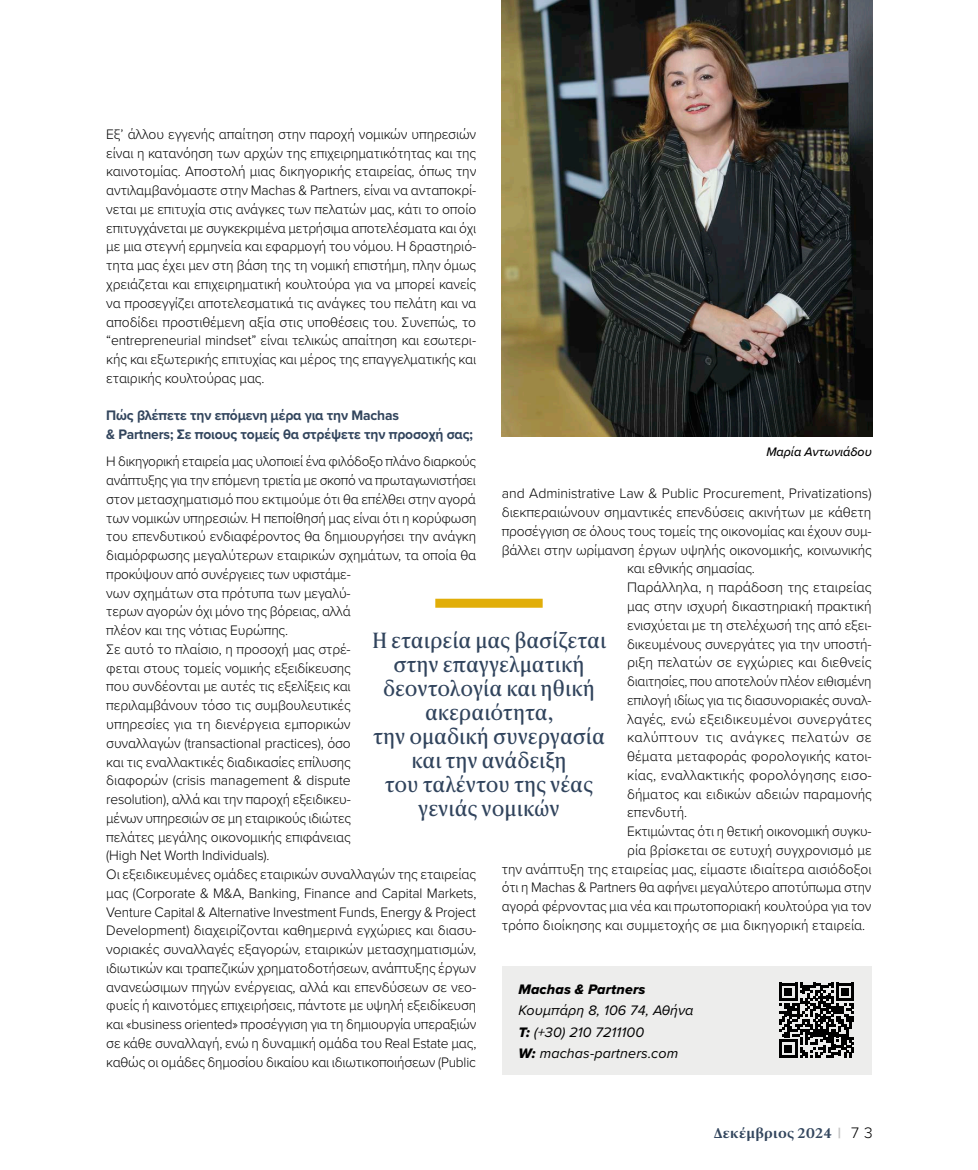
<style>
.page{position:relative;width:978px;height:1170px;background:#fff}
.page>*{position:absolute;margin:0;border:0;box-sizing:border-box;transform-origin:0 0}
.t1{font:21px/24px "Ivy Presto Text";letter-spacing:-.005em;color:#31445d;text-align:center}
.t2{font:300 14.25px/18.8px "Proxima Nova";letter-spacing:-.01em;color:#000;text-align:justify}
.t3{font:300 14.25px/18.8px "Proxima Nova";letter-spacing:-.01em;color:#000;scale:.95 1}
.t4{font:700 14.25px/18.8px "Proxima Nova";letter-spacing:-.01em;color:#32455d}
.t5{font:italic 14.25px/21.5px "Proxima Nova";letter-spacing:.01em;color:#000}
.t6{font:300 14.25px "Proxima Nova";letter-spacing:-.01em;color:#000;scale:.96 1}
.t7{font:600 13.5px "Ivy Presto Text";letter-spacing:.02em;color:#32455d;scale:1.07 1}
.Q{font:italic 500 12.75px "Proxima Nova";color:#000}
.s1{font-family:"Proxima Nova Extrabld It";font-style:normal}
.s2{font-family:"Proxima Nova Extrabld";font-weight:400;font-size:15px;color:#c5c5c5}
.s3{font-family:"Proxima Nova";font-weight:300;font-size:15.75px;color:#000}
</style>
<div class="page">
<div style="left:502px;top:966px;width:370px;height:108px;background:#ededec"></div>
<div style="left:435px;top:598px;width:108px;height:9px;background:#e1ae09"></div>
<svg style="left:779px;top:982px;width:75px;height:75px"></svg>
<img style="left:502px;top:0;width:370px;height:436px">
<p class="t2" style="left:106px;top:124px;width:372px">Εξ’ άλλου εγγενής απαίτηση στην παροχή νομικών υπηρεσιών είναι η κατανόηση των αρχών της επιχειρηματικότητας και της καινοτομίας. Αποστολή μιας δικηγορικής εταιρείας, όπως την αντιλαμβανόμαστε στην Machas &amp; Partners, είναι να ανταποκρί&shy;νεται με επιτυχία στις ανάγκες των πελατών μας, κάτι το οποίο επιτυγχάνεται με συγκεκριμένα μετρήσιμα αποτελέσματα και όχι με μια στεγνή ερμηνεία και εφαρμογή του νόμου. Η δραστηριό&shy;τητα μας έχει μεν στη βάση της τη νομική επιστήμη, πλην όμως χρειάζεται και επιχειρηματική κουλτούρα για να μπορεί κανείς να προσεγγίζει αποτελεσματικά τις ανάγκες του πελάτη και να αποδίδει προστιθέμενη αξία στις υποθέσεις του. Συνεπώς, το “entrepreneurial mindset” είναι τελικώς απαίτηση και εσωτερι&shy;κής και εξωτερικής επιτυχίας και μέρος της επαγγελματικής και εταιρικής κουλτούρας μας.</p>
<p class="t4" style="left:106px;top:406px;width:368px">Πώς βλέπετε την επόμενη μέρα για την Machas<br>&amp; Partners; Σε ποιους τομείς θα στρέψετε την προσοχή σας;</p>
<p class="t3" style="left:106px;top:451px;width:391px">Η δικηγορική εταιρεία μας υλοποιεί ένα φιλόδοξο πλάνο διαρκούς ανάπτυξης για την επόμενη τριετία με σκοπό να πρωταγωνιστήσει στον μετασχηματισμό που εκτιμούμε ότι θα επέλθει στην αγορά των νομικών υπηρεσιών. Η πεποίθησή μας είναι ότι η κορύφωση του επενδυτικού ενδιαφέροντος θα δημιουργήσει την ανάγκη διαμόρφωσης μεγαλύτερων εταιρικών σχημάτων, τα οποία θα προκύψουν από συνέργειες των υφιστάμε-<br>νων σχημάτων στα πρότυπα των μεγαλύ-<br>τερων αγορών όχι μόνο της βόρειας, αλλά<br>πλέον και της νότιας Ευρώπης.</p>
<p class="t2" style="left:106px;top:639px;width:246px">Σε αυτό το πλαίσιο, η προσοχή μας στρέ&shy;φεται στους τομείς νομικής εξειδίκευσης που συνδέονται με αυτές τις εξελίξεις και περιλαμβάνουν τόσο τις συμβουλευτικές υπηρεσίες για τη διενέργεια εμπορικών συναλλαγών (transactional practices), όσο και τις εναλλακτικές διαδικασίες επίλυσης διαφορών (crisis management &amp; dispute resolution), αλλά και την παροχή εξειδικευ&shy;μένων υπηρεσιών σε μη εταιρικούς ιδιώτες πελάτες μεγάλης οικονομικής επιφάνειας (High Net Worth Individuals).</p>
<p class="t2" style="left:106px;top:864px;width:372px">Οι εξειδικευμένες ομάδες εταιρικών συναλλαγών της εταιρείας μας (Corporate &amp; M&amp;A, Banking, Finance and Capital Markets, Venture Capital &amp; Alternative Investment Funds, Energy &amp; Project Development) διαχειρίζονται καθημερινά εγχώριες και διασυ&shy;νοριακές συναλλαγές εξαγορών, εταιρικών μετασχηματισμών, ιδιωτικών και τραπεζικών χρηματοδοτήσεων, ανάπτυξης έργων ανανεώσιμων πηγών ενέργειας, αλλά και επενδύσεων σε νεο&shy;φυείς ή καινοτόμες επιχειρήσεις, πάντοτε με υψηλή εξειδίκευση και «business oriented» προσέγγιση για τη δημιουργία υπεραξιών σε κάθε συναλλαγή, ενώ η δυναμική ομάδα του Real Estate μας, καθώς οι ομάδες δημοσίου δικαίου και ιδιωτικοποιήσεων (Public</p>
<p class="Q" style="left:766px;top:442px;width:107px">Μαρία Αντωνιάδου</p>
<p class="t2" style="left:502px;top:483px;width:371px">and Administrative Law &amp; Public Procurement, Privatizations)</p>
<p class="t2" style="left:502px;top:502px;width:371px">διεκπεραιώνουν σημαντικές επενδύσεις ακινήτων με κάθετη</p>
<p class="t2" style="left:502px;top:521px;width:371px">προσέγγιση σε όλους τους τομείς της οικονομίας και έχουν συμ-</p>
<p class="t2" style="left:502px;top:539px;width:371px">βάλλει στην ωρίμανση έργων υψηλής οικονομικής, κοινωνικής</p>
<p class="t2" style="left:627px;top:558px;width:129px">και εθνικής σημασίας.</p>
<p class="t2" style="left:627px;top:577px;width:246px">Παράλληλα, η παράδοση της εταιρείας μας στην ισχυρή δικαστηριακή πρακτική ενισχύεται με τη στελέχωσή της από εξει&shy;δικευμένους συνεργάτες για την υποστή&shy;ριξη πελατών σε εγχώριες και διεθνείς διαιτησίες, που αποτελούν πλέον ειθισμένη επιλογή ιδίως για τις διασυνοριακές συναλ&shy;λαγές, ενώ εξειδικευμένοι συνεργάτες καλύπτουν τις ανάγκες πελατών σε θέματα μεταφοράς φορολογικής κατοι&shy;κίας, εναλλακτικής φορολόγησης εισο&shy;δήματος και ειδικών αδειών παραμονής επενδυτή.</p>
<p class="t3" style="left:627px;top:821px;width:259px">Εκτιμώντας ότι η θετική οικονομική συγκυ-</p>
<p class="t2" style="left:627px;top:839px;width:246px">ρία βρίσκεται σε ευτυχή συγχρονισμό με</p>
<p class="t2" style="left:502px;top:858px;width:371px">την ανάπτυξη της εταιρείας μας, είμαστε ιδιαίτερα αισιόδοξοι</p>
<p class="t3" style="left:502px;top:877px;width:391px">ότι η Machas &amp; Partners θα αφήνει μεγαλύτερο αποτύπωμα στην</p>
<p class="t6" style="left:502px;top:895px;width:387px">αγορά φέρνοντας μια νέα και πρωτοποριακή κουλτούρα για τον</p>
<p class="t2" style="left:502px;top:914px;width:365px">τρόπο διοίκησης και συμμετοχής σε μια δικηγορική εταιρεία.</p>
<p class="t1" style="left:372px;top:626px;width:236px">Η εταιρεία μας βασίζεται στην επαγγελματική δεοντολογία και ηθική ακεραιότητα,<br>την ομαδική συνεργασία και την ανάδειξη<br>του ταλέντου της νέας γενιάς νομικών</p>
<p class="t5" style="left:518px;top:977px;width:177px"><span class="s1">Machas &amp; Partners<br></span>Κουμπάρη 8, 106 74, Αθήνα<br><span class="s1">T:</span> (+30) 210 7211100<br><span class="s1">W:</span> machas-partners.com</p>
<p class="t7" style="left:714px;top:1122px;width:150px">Δεκέμβριος 2024 <span class="s2">|</span> <span class="s3">7 3</span></p>
</div>
